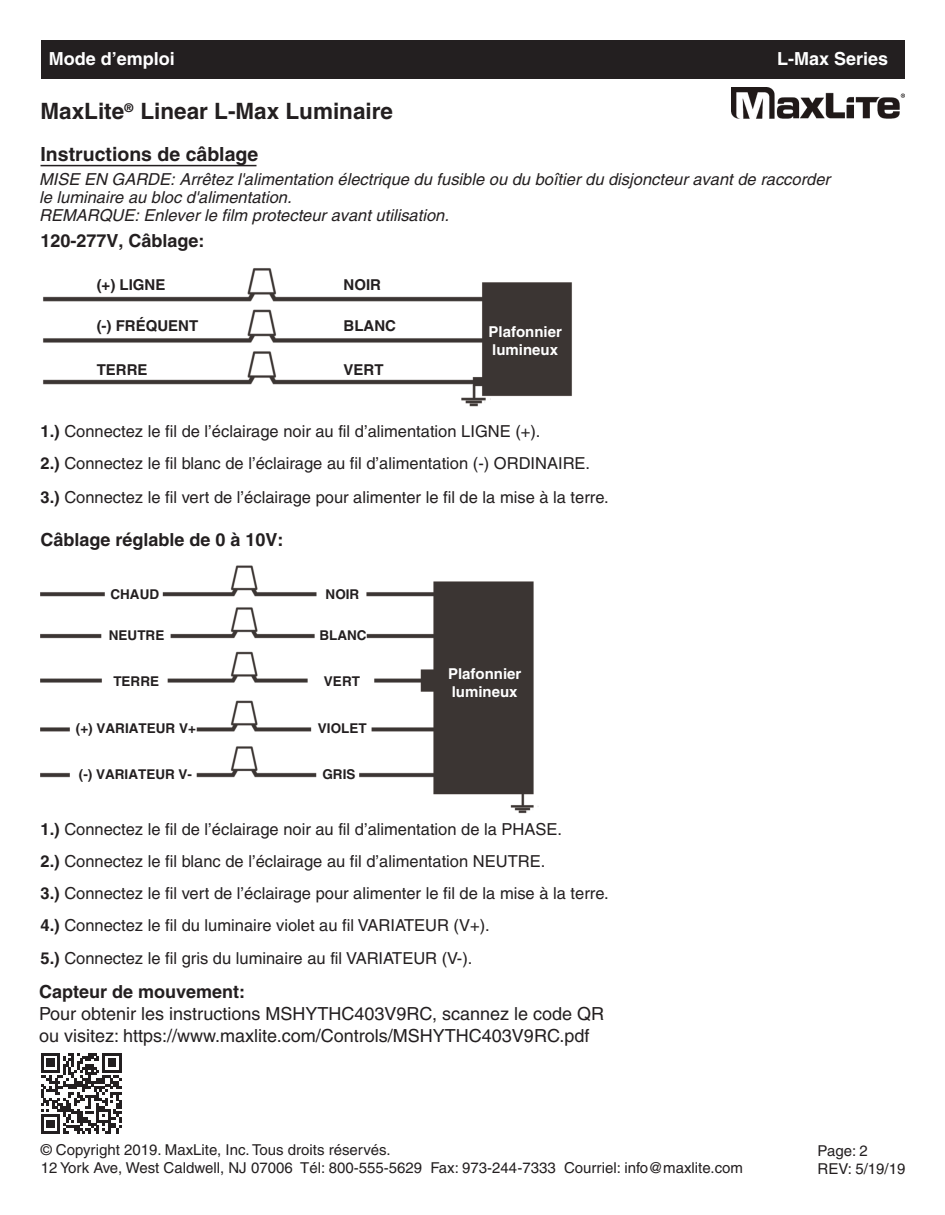
<style>
.page{position:relative;width:945px;height:1215px;background:#fff}
.page>*{position:absolute;margin:0;border:0;box-sizing:border-box;transform-origin:0 0}
.t1{font:700 22.5px "Helvetica";color:#231f20}
.t2{font:700 19.5px "Helvetica";color:#231f20}
.t3{font:18px/21.6px "Helvetica";color:#231f20}
.t4{font:700 18px "Helvetica";color:#231f20}
.t5{font:700 18px "Helvetica";color:#fff}
.t6{font:16.5px/32.1px "Helvetica";color:#231f20}
.t7{font:italic 16.5px/18px "Helvetica";color:#231f20}
.t8{font:15px/18px "Helvetica";color:#231f20}
.t9{font:700 15px "Helvetica";color:#231f20}
.t10{font:700 15px/18px "Helvetica";color:#fff}
.t11{font:700 13.5px "Helvetica";color:#231f20}
.t12{font:700 12px "Helvetica";color:#231f20}
.s1{font-weight:700}
</style>
<div class="page">
<div style="left:41px;top:40px;width:864px;height:39px;background:#231f20"></div>
<img style="left:732px;top:87px;width:173px;height:32px">
<hr style="left:41px;top:165px;width:215px;height:1px;background:#231f20">
<svg style="left:41px;top:1053px;width:81px;height:81px"></svg>
<img style="left:43px;top:268px;width:529px;height:139px">
<img style="left:40px;top:565px;width:499px;height:249px">
<p class="t5" style="left:49px;top:52px;width:128px">Mode d’emploi</p>
<p class="t5" style="left:777px;top:52px;width:113px">L-Max Series</p>
<h1 class="t1" style="left:40px;top:103px;width:354px">MaxLite Linear L-Max Luminaire</h1>
<p class="t12" style="left:125px;top:104px;width:10px">®</p>
<p class="t2" style="left:40px;top:147px;width:219px">Instructions de câblage</p>
<p class="t7" style="left:39px;top:171px;width:792px">MISE EN GARDE: Arrêtez l'alimentation électrique du fusible ou du boîtier du disjoncteur avant de raccorder le luminaire au bloc d'alimentation.<br>REMARQUE: Enlever le film protecteur avant utilisation.</p>
<p class="t4" style="left:40px;top:234px;width:166px">120-277V, Câblage:</p>
<p class="t9" style="left:97px;top:279px;width:70px">(+) LIGNE</p>
<p class="t9" style="left:97px;top:320px;width:103px">(-) FRÉQUENT</p>
<p class="t9" style="left:97px;top:364px;width:52px">TERRE</p>
<p class="t9" style="left:344px;top:279px;width:39px">NOIR</p>
<p class="t9" style="left:344px;top:320px;width:54px">BLANC</p>
<p class="t9" style="left:344px;top:364px;width:42px">VERT</p>
<p class="t10" style="left:489px;top:324px;width:75px">Plafonnier lumineux</p>
<p class="t6" style="left:40px;top:417px;width:570px;line-height:32.7px"><span class="s1">1.)</span> Connectez le fil de l’éclairage noir au fil d’alimentation LIGNE (+).<br><span class="s1">2.)</span> Connectez le fil blanc de l’éclairage au fil d’alimentation (-) ORDINAIRE.<br><span class="s1">3.)</span> Connectez le fil vert de l’éclairage pour alimenter le fil de la mise à la terre.</p>
<p class="t4" style="left:40px;top:533px;width:245px">Câblage réglable de 0 à 10V:</p>
<p class="t11" style="left:111px;top:589px;width:50px">CHAUD</p>
<p class="t11" style="left:109px;top:630px;width:57px">NEUTRE</p>
<p class="t11" style="left:113px;top:676px;width:47px">TERRE</p>
<p class="t11" style="left:76px;top:723px;width:122px">(+) VARIATEUR V+</p>
<p class="t11" style="left:79px;top:769px;width:115px">(-) VARIATEUR V-</p>
<p class="t11" style="left:326px;top:589px;width:35px">NOIR</p>
<p class="t11" style="left:319px;top:630px;width:49px">BLANC</p>
<p class="t11" style="left:324px;top:676px;width:38px">VERT</p>
<p class="t11" style="left:318px;top:723px;width:50px">VIOLET</p>
<p class="t11" style="left:322px;top:769px;width:35px">GRIS</p>
<p class="t10" style="left:448px;top:666px;width:75px">Plafonnier lumineux</p>
<p class="t6" style="left:40px;top:815px;width:570px"><span class="s1">1.)</span> Connectez le fil de l’éclairage noir au fil d’alimentation de la PHASE.<br><span class="s1">2.)</span> Connectez le fil blanc de l’éclairage au fil d’alimentation NEUTRE.<br><span class="s1">3.)</span> Connectez le fil vert de l’éclairage pour alimenter le fil de la mise à la terre.<br><span class="s1">4.)</span> Connectez le fil du luminaire violet au fil VARIATEUR (V+).<br><span class="s1">5.)</span> Connectez le fil gris du luminaire au fil VARIATEUR (V-).</p>
<p class="t4" style="left:39px;top:986px;width:208px">Capteur de mouvement:</p>
<p class="t3" style="left:39px;top:1005px;width:567px">Pour obtenir les instructions MSHYTHC403V9RC, scannez le code QR ou visitez: https://www.maxlite.com/Controls/MSHYTHC403V9RC.pdf</p>
<p class="t8" style="left:41px;top:1142px;width:704px">© Copyright 2019. MaxLite, Inc. Tous droits réservés.<br>12 York Ave, West Caldwell, NJ 07006 Tél: 800-555-5629 Fax: 973-244-7333 Courriel: info@maxlite.com</p>
<p class="t8" style="left:818px;top:1143px;width:89px">Page: 2<br>REV: 5/19/19</p>
</div>
